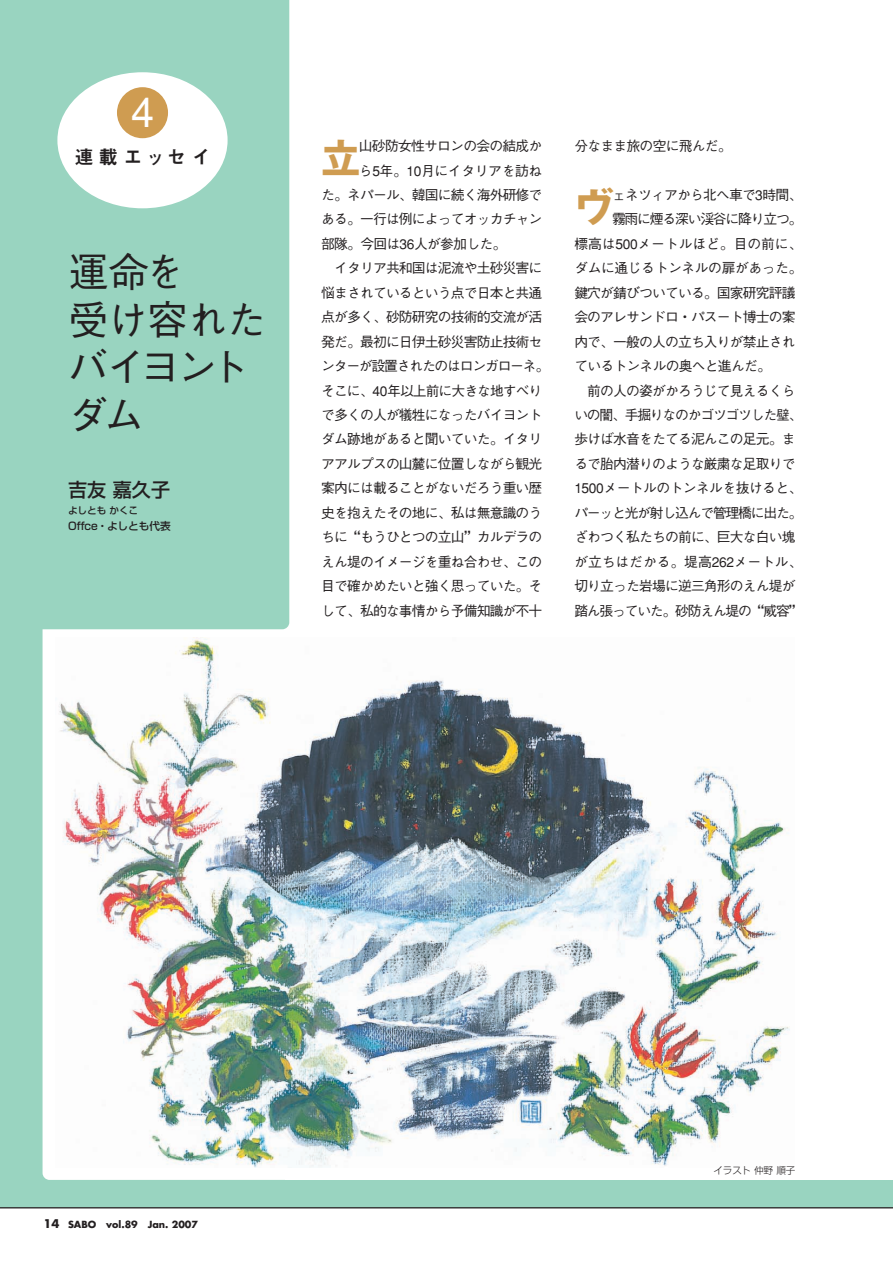
<style>
.page{position:relative;width:893px;height:1263px;background:#fff}
.page>*{position:absolute;margin:0;border:0;box-sizing:border-box;transform-origin:0 0}
.t1{font:500 41.25px "Gothic BBB";color:#fff}
.t2{font:500 40.35px/47.8px "Gothic BBB";letter-spacing:-.055em;color:#231f20}
.t3{font:700 39.3px "Gothic MB101";color:#cf9c51}
.t4{font:19.2px "Midashi Go MB31";letter-spacing:.275em;color:#231f20}
.t5{font:500 19.2px "Shin Go";color:#231f20}
.t6{font:500 13.8px "Gothic BBB";letter-spacing:-.06em;color:#231f20}
.t7{font:500 13.8px "Gothic BBB";letter-spacing:-.09em;color:#231f20}
.t8{font:500 13.8px "Gothic BBB";letter-spacing:-.005em;color:#231f20}
.t9{font:500 13.8px "Gothic BBB";letter-spacing:-.03em;color:#231f20}
.t10{font:500 13.8px "Gothic BBB";letter-spacing:-.085em;color:#231f20}
.t11{font:500 10.65px "Shin Go";color:#231f20}
.t12{font:700 9.6px "Futura";color:#231f20}
.t13{font:300 9.6px "Shin Go";color:#231f20}
.t14{font:500 9.6px "Shin Go";color:#231f20}
.s1{font-size:11.7px}
</style>
<div class="page">
<div style="left:0;top:629px;width:892px;height:579px;background:#99d4c0"></div>
<svg style="left:43px;top:605px;width:849px;height:575px"></svg>
<hr style="left:0;top:1208px;width:892px;height:1px;background:#231f20">
<div style="left:0;top:0;width:289px;height:629px;background:#99d4c0"></div>
<div style="left:57px;top:72px;width:170px;height:136px;background:#fff;border-radius:50%"></div>
<div style="left:117px;top:87px;width:51px;height:51px;background:#cf9c51;border-radius:50%"></div>
<img style="left:55px;top:638px;width:740px;height:529px">
<h1 class="t1" style="left:131px;top:96px;width:24px">4</h1>
<h3 class="t4" style="left:74px;top:150px;width:138px">連載エッセイ</h3>
<h2 class="t2" style="left:68px;top:253px;width:200px">運命を<br>受け容れたバイヨントダム</h2>
<h3 class="t5" style="left:68px;top:483px;width:104px">吉友嘉久子</h3>
<p class="t14" style="left:68px;top:507px;width:72px">よしともかくこ</p>
<p class="t11" style="left:68px;top:522px;width:104px">Offce・よしとも代表</p>
<h3 class="t3" style="left:321px;top:143px;width:41px">立</h3>
<p class="t6" style="left:359px;top:141px;width:185px">山砂防女性サロンの会の結成か</p>
<p class="t9" style="left:359px;top:165px;width:185px">ら5年。10月にイタリアを訪ね</p>
<p class="t6" style="left:321px;top:190px;width:223px">た。ネパール、韓国に続く海外研修で</p>
<p class="t6" style="left:321px;top:214px;width:223px">ある。一行は例によってオッカチャン</p>
<p class="t6" style="left:321px;top:239px;width:187px">部隊。今回は36人が参加した。</p>
<p class="t6" style="left:334px;top:263px;width:210px">イタリア共和国は泥流や土砂災害に</p>
<p class="t6" style="left:321px;top:287px;width:223px">悩まされているという点で日本と共通</p>
<p class="t6" style="left:321px;top:312px;width:223px">点が多く、砂防研究の技術的交流が活</p>
<p class="t6" style="left:321px;top:336px;width:223px">発だ。最初に日伊土砂災害防止技術セ</p>
<p class="t7" style="left:321px;top:361px;width:230px">ンターが設置されたのはロンガローネ。</p>
<p class="t6" style="left:321px;top:385px;width:223px">そこに、40年以上前に大きな地すべり</p>
<p class="t6" style="left:321px;top:410px;width:223px">で多くの人が犠牲になったバイヨント</p>
<p class="t6" style="left:321px;top:434px;width:223px">ダム跡地があると聞いていた。イタリ</p>
<p class="t6" style="left:321px;top:459px;width:223px">アアルプスの山麓に位置しながら観光</p>
<p class="t6" style="left:321px;top:483px;width:223px">案内には載ることがないだろう重い歴</p>
<p class="t6" style="left:321px;top:507px;width:223px">史を抱えたその地に、私は無意識のう</p>
<p class="t6" style="left:321px;top:532px;width:223px">ちに“もうひとつの立山”カルデラの</p>
<p class="t6" style="left:321px;top:556px;width:223px">えん堤のイメージを重ね合わせ、この</p>
<p class="t6" style="left:321px;top:581px;width:223px">目で確かめたいと強く思っていた。そ</p>
<p class="t6" style="left:321px;top:605px;width:223px">して、私的な事情から予備知識が不十</p>
<p class="t6" style="left:574px;top:141px;width:159px">分なまま旅の空に飛んだ。</p>
<h3 class="t3" style="left:574px;top:192px;width:41px">ヴ</h3>
<p class="t6" style="left:612px;top:190px;width:192px">ェネツィアから北へ車で3時間、</p>
<p class="t10" style="left:612px;top:214px;width:192px">霧雨に煙る深い渓谷に降り立つ。</p>
<p class="t8" style="left:574px;top:239px;width:229px">標高は500メートルほど。目の前に、</p>
<p class="t9" style="left:574px;top:263px;width:230px">ダムに通じるトンネルの扉があった。</p>
<p class="t6" style="left:574px;top:287px;width:223px">鍵穴が錆びついている。国家研究評議</p>
<p class="t6" style="left:574px;top:312px;width:223px">会のアレサンドロ・パスート博士の案</p>
<p class="t6" style="left:574px;top:336px;width:223px">内で、一般の人の立ち入りが禁止され</p>
<p class="t6" style="left:574px;top:361px;width:198px">ているトンネルの奥へと進んだ。</p>
<p class="t6" style="left:587px;top:385px;width:210px">前の人の姿がかろうじて見えるくら</p>
<p class="t7" style="left:574px;top:410px;width:230px">いの闇、手掘りなのかゴツゴツした壁、</p>
<p class="t6" style="left:574px;top:434px;width:223px">歩けば水音をたてる泥んこの足元。ま</p>
<p class="t6" style="left:574px;top:459px;width:223px">るで胎内潜りのような厳粛な足取りで</p>
<p class="t6" style="left:574px;top:483px;width:230px">1500メートルのトンネルを抜けると、</p>
<p class="t7" style="left:574px;top:507px;width:230px">パーッと光が射し込んで管理橋に出た。</p>
<p class="t6" style="left:574px;top:532px;width:223px">ざわつく私たちの前に、巨大な白い塊</p>
<p class="t8" style="left:574px;top:556px;width:229px">が立ちはだかる。堤高262メートル、</p>
<p class="t6" style="left:574px;top:581px;width:223px">切り立った岩場に逆三角形のえん堤が</p>
<p class="t7" style="left:574px;top:605px;width:230px">踏ん張っていた。砂防えん堤の“威容”</p>
<p class="t12" style="left:43px;top:1220px;width:156px"><span class="s1">14</span> SABO vol.89 Jan. 2007</p>
<p class="t13" style="left:713px;top:1166px;width:84px">イラスト仲野順子</p>
</div>
